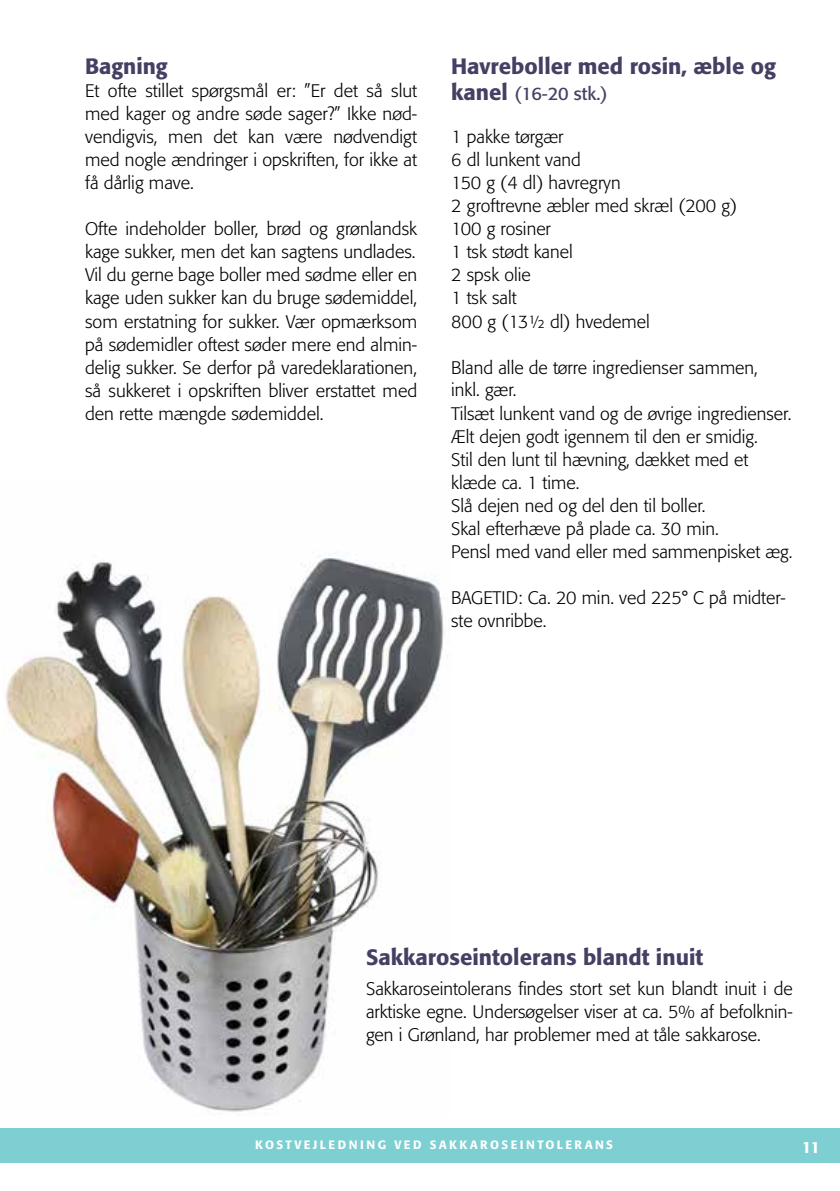
<style>
.page{position:relative;width:840px;height:1191px;background:#fff}
.page>*{position:absolute;margin:0;border:0;box-sizing:border-box;transform-origin:0 0}
.t1{font:500 22px "Formata";color:#444063}
.t2{font:300 18px/23px "Formata";color:#000;text-align:justify}
.t3{font:18px "Formata";letter-spacing:-.01em;color:#444063}
.t4{font:500 16px "Formata";color:#fff}
.t5{font:500 12px "Formata";letter-spacing:.2em;color:#fff}
.s1{font-weight:500;font-size:22px}
</style>
<div class="page">
<div style="left:0;top:1128px;width:839px;height:34px;background:#7ecfd1"></div>
<img style="left:5px;top:553px;width:443px;height:559px">
<p class="t1" style="left:85px;top:53px;width:84px">Bagning</p>
<p class="t2" style="left:85px;top:80px;width:333px">Et ofte stillet spørgsmål er: ”Er det så slut med kager og andre søde sager?” Ikke nød&shy;vendigvis, men det kan være nødvendigt med nogle ændringer i opskriften, for ikke at få dårlig mave.</p>
<p class="t2" style="left:85px;top:218px;width:333px">Ofte indeholder boller, brød og grønlandsk kage sukker, men det kan sagtens undlades.<br>Vil du gerne bage boller med sødme eller en kage uden sukker kan du bruge sødemiddel, som erstatning for sukker. Vær opmærksom på sødemidler oftest søder mere end almin&shy;delig sukker. Se derfor på varedeklarationen, så sukkeret i opskriften bliver erstattet med den rette mængde sødemiddel.</p>
<p class="t1" style="left:451px;top:53px;width:326px">Havreboller med rosin, æble og</p>
<p class="t3" style="left:451px;top:83px;width:158px"><span class="s1">kanel</span> (16-20 stk.)</p>
<p class="t2" style="left:451px;top:126px;width:287px;text-align:left">1 pakke tørgær<br>6 dl lunkent vand<br>150 g (4 dl) havregryn<br>2 groftrevne æbler med skræl (200 g)<br>100 g rosiner<br>1 tsk stødt kanel<br>2 spsk olie<br>1 tsk salt<br>800 g (13½ dl) hvedemel</p>
<p class="t2" style="left:451px;top:356px;width:342px;text-align:left">Bland alle de tørre ingredienser sammen,<br>inkl. gær.<br>Tilsæt lunkent vand og de øvrige ingredienser.<br>Ælt dejen godt igennem til den er smidig.<br>Stil den lunt til hævning, dækket med et klæde ca. 1 time.<br>Slå dejen ned og del den til boller.<br>Skal efterhæve på plade ca. 30 min.<br>Pensl med vand eller med sammenpisket æg.</p>
<p class="t2" style="left:451px;top:586px;width:336px">BAGETID: Ca. 20 min. ved 225° C på midter&shy;ste ovnribbe.</p>
<p class="t1" style="left:366px;top:943px;width:338px">Sakkaroseintolerans blandt inuit</p>
<p class="t2" style="left:366px;top:977px;width:428px">Sakkaroseintolerans findes stort set kun blandt inuit i de arktiske egne. Undersøgelser viser at ca. 5% af befolknin&shy;gen i Grønland, har problemer med at tåle sakkarose.</p>
<p class="t5" style="left:255px;top:1137px;width:245px">Kostvejledning ved SAKKAROSE</p>
<p class="t5" style="left:519px;top:1137px;width:95px">intolera ns</p>
<p class="t4" style="left:801px;top:1137px;width:19px">11</p>
</div>
